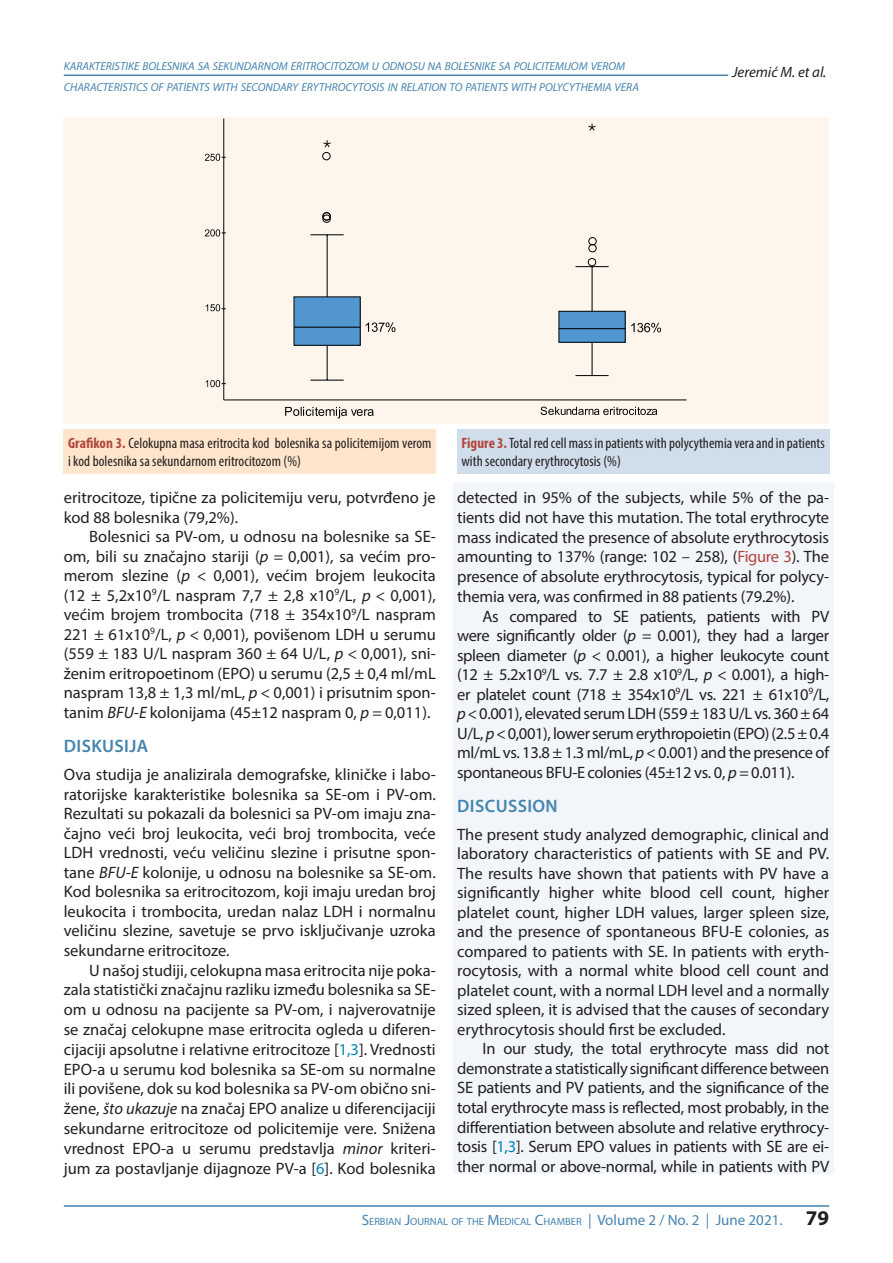
<style>
.page{position:relative;width:893px;height:1263px;background:#fff}
.page>*{position:absolute;margin:0;border:0;box-sizing:border-box;transform-origin:0 0}
.t1{font:600 18px "Myriad Pro";letter-spacing:.02em;color:#4584af}
.t2{font:16.5px/19.5px "Myriad Pro";color:#231f20;text-align:justify}
.t3{font:condensed 15px/18px "Myriad Pro";letter-spacing:.005em;color:#231f20}
.t4{font:italic 15px "Myriad Pro";color:#231f20}
.t5{font:italic 11.55px/20.9px "Myriad Pro";color:#4584af}
.t6{font:10.5px "Myriad Pro";color:#4584af}
.s1{font-weight:700;color:#b1473d}
.s2{font-style:italic}
.s3{color:#0084ba}
.s4{font-stretch:condensed}
.s5{color:#b1473d}
.s6{font-size:15px}
.s7{font-weight:700;font-size:21px;color:#231f20}
</style>
<div class="page">
<div style="left:453px;top:117px;width:380px;height:1057px;background:#f2f6fa"></div>
<hr style="left:64px;top:1205px;width:765px;height:2px;background:#4584af">
<hr style="left:64px;top:75px;width:664px;height:1px;background:#4584af">
<div style="left:55px;top:110px;width:791px;height:372px;background:#fff"></div>
<div style="left:64px;top:117px;width:765px;height:306px;background:#fef5ec"></div>
<div style="left:64px;top:429px;width:372px;height:45px;background:#fee5cb"></div>
<div style="left:457px;top:429px;width:372px;height:45px;background:#d0ddeb"></div>
<hr style="left:224px;top:399px;width:462px;height:1px;background:#040503">
<svg style="left:541px;top:407px;width:116px;height:8px"></svg>
<svg style="left:285px;top:407px;width:89px;height:11px"></svg>
<hr style="left:223px;top:119px;width:1px;height:281px;background:#040503">
<hr style="left:311px;top:234px;width:33px;height:1px;background:#040503">
<hr style="left:327px;top:235px;width:1px;height:145px;background:#040503">
<hr style="left:311px;top:380px;width:33px;height:1px;background:#040503">
<div style="left:294px;top:297px;width:66px;height:48px;background:#5296d0"></div>
<div style="left:293px;top:296px;width:68px;height:50px;border:1px solid #040503"></div>
<hr style="left:294px;top:327px;width:66px;height:1px;background:#040503">
<hr style="left:575px;top:266px;width:34px;height:1px;background:#040503">
<hr style="left:592px;top:267px;width:1px;height:109px;background:#040503">
<hr style="left:575px;top:375px;width:34px;height:1px;background:#040503">
<div style="left:559px;top:311px;width:66px;height:31px;background:#5296d0"></div>
<div style="left:558px;top:311px;width:68px;height:32px;border:1px solid #040503"></div>
<hr style="left:559px;top:328px;width:66px;height:1px;background:#040503">
<svg style="left:366px;top:322px;width:29px;height:10px"></svg>
<svg style="left:631px;top:323px;width:30px;height:9px"></svg>
<svg style="left:205px;top:154px;width:21px;height:7px"></svg>
<svg style="left:205px;top:229px;width:21px;height:7px"></svg>
<svg style="left:206px;top:304px;width:20px;height:7px"></svg>
<svg style="left:206px;top:380px;width:20px;height:7px"></svg>
<svg style="left:588px;top:124px;width:8px;height:7px"></svg>
<svg style="left:323px;top:140px;width:8px;height:8px"></svg>
<div style="left:322px;top:152px;width:8px;height:8px;border:1px solid #040503;border-radius:50%"></div>
<div style="left:322px;top:215px;width:9px;height:8px;border:1px solid #040503;border-radius:50%"></div>
<div style="left:322px;top:212px;width:9px;height:8px;border:1px solid #040503;border-radius:50%"></div>
<div style="left:588px;top:244px;width:9px;height:8px;border:1px solid #040503;border-radius:50%"></div>
<div style="left:588px;top:237px;width:9px;height:8px;border:1px solid #040503;border-radius:50%"></div>
<div style="left:588px;top:258px;width:8px;height:8px;border:1px solid #040503;border-radius:50%"></div>
<p class="t5" style="left:64px;top:56px;width:577px">KARAKTERISTIKE BOLESNIKA SA SEKUNDARNOM ERITROCITOZOM U ODNOSU NA BOLESNIKE SA POLICITEMIJOM VEROM<br>CHARACTERISTICS OF PATIENTS WITH SECONDARY ERYTHROCYTOSIS IN RELATION TO PATIENTS WITH POLYCYTHEMIA VERA</p>
<p class="t4" style="left:732px;top:63px;width:96px">Jeremić M. et al.</p>
<p class="t3" style="left:68px;top:434px;width:365px"><span class="s1">Grafikon 3.</span> Celokupna masa eritrocita kod bolesnika sa policitemijom verom i kod bolesnika sa sekundarnom eritrocitozom (%)</p>
<p class="t3" style="left:461px;top:434px;width:365px"><span class="s1">Figure 3.</span> Total red cell mass in patients with polycythemia vera and in patients with secondary erythrocytosis (%)</p>
<p class="t2" style="left:64px;top:487px;width:374px">eritrocitoze, tipične za policitemiju veru, potvrđeno je kod 88 bolesnika (79,2%).</p>
<p class="t2" style="left:64px;top:527px;width:374px;text-indent:26px">Bolesnici sa PV-om, u odnosu na bolesnike sa SE&shy;om, bili su značajno stariji (<span class="s2">p =</span> 0,001), sa većim pro&shy;merom slezine (<span class="s2">p &lt;</span> 0,001), većim brojem leukocita (12 ± 5,2x10<sup>9</sup>/L naspram 7,7 ± 2,8 x10<sup>9</sup>/L, <span class="s2">p &lt;</span> 0,001), većim brojem trombocita (718 ± 354x10<sup>9</sup>/L naspram 221 ± 61x10<sup>9</sup>/L, <span class="s2">p &lt;</span> 0,001), povišenom LDH u serumu (559 ± 183 U/L naspram 360 ± 64 U/L, <span class="s2">p &lt;</span> 0,001), sni&shy;ženim eritropoetinom (EPO) u serumu (2,5 ± 0,4 ml/mL naspram 13,8 ± 1,3 ml/mL, <span class="s2">p &lt;</span> 0,001) i prisutnim spon&shy;tanim <span class="s2">BFU-E</span> kolonijama (45±12 naspram 0, <span class="s2">p =</span> 0,011).</p>
<p class="t1" style="left:64px;top:735px;width:86px">DISKUSIJA</p>
<p class="t2" style="left:64px;top:765px;width:374px">Ova studija je analizirala demografske, kliničke i labo&shy;ratorijske karakteristike bolesnika sa SE-om i PV-om.<br>Rezultati su pokazali da bolesnici sa PV-om imaju zna&shy;čajno veći broj leukocita, veći broj trombocita, veće LDH vrednosti, veću veličinu slezine i prisutne spon&shy;tane <span class="s2">BFU-E</span> kolonije, u odnosu na bolesnike sa SE-om.<br>Kod bolesnika sa eritrocitozom, koji imaju uredan broj leukocita i trombocita, uredan nalaz LDH i normalnu veličinu slezine, savetuje se prvo isključivanje uzroka sekundarne eritrocitoze.</p>
<p class="t2" style="left:64px;top:960px;width:374px;text-indent:26px">U našoj studiji, celokupna masa eritrocita nije poka&shy;zala statistički značajnu razliku između bolesnika sa SE&shy;om u odnosu na pacijente sa PV-om, i najverovatnije se značaj celokupne mase eritrocita ogleda u diferen&shy;cijaciji apsolutne i relativne eritrocitoze [<span class="s3">1,3</span>]. Vrednosti EPO-a u serumu kod bolesnika sa SE-om su normalne ili povišene, dok su kod bolesnika sa PV-om obično sni&shy;žene, <span class="s2">što ukazuje</span> na značaj EPO analize u diferencijaciji sekundarne eritrocitoze od policitemije vere. Snižena vrednost EPO-a u serumu predstavlja <span class="s2">minor</span> kriteri&shy;jum za postavljanje dijagnoze PV-a [<span class="s3">6</span>]. Kod bolesnika</p>
<p class="t2" style="left:457px;top:487px;width:374px">detected in 95% of the subjects, while 5% of the pa&shy;tients did not have this mutation. The total erythrocyte mass indicated the presence of absolute erythrocytosis amounting to 137% (range: 102 <span class="s4">–</span> 258), (<span class="s5">Figure 3</span>). The presence of absolute erythrocytosis, typical for polycy&shy;themia vera, was confirmed in 88 patients (79.2%).</p>
<p class="t2" style="left:457px;top:606px;width:374px;text-indent:26px">As compared to SE patients, patients with PV were significantly older (<span class="s2">p =</span> 0.001), they had a larger spleen diameter (<span class="s2">p &lt;</span> 0.001), a higher leukocyte count (12 ± 5.2x10<sup>9</sup>/L vs. 7.7 ± 2.8 x10<sup>9</sup>/L, <span class="s2">p &lt;</span> 0.001), a high&shy;er platelet count (718 ± 354x10<sup>9</sup>/L vs. 221 ± 61x10<sup>9</sup>/L, <span class="s2">p &lt;</span> 0.001), elevated serum LDH (559 ± 183 U/L vs. 360 ± 64<br>U/L, <span class="s2">p &lt;</span> 0,001), lower serum erythropoietin (EPO) (2.5 ± 0.4 ml/mL vs. 13.8 ± 1.3 ml/mL, <span class="s2">p &lt;</span> 0.001) and the presence of spontaneous BFU-E colonies (45±12 vs. 0, <span class="s2">p =</span> 0.011).</p>
<p class="t1" style="left:457px;top:794px;width:102px">DISCUSSION</p>
<p class="t2" style="left:457px;top:824px;width:374px">The present study analyzed demographic, clinical and laboratory characteristics of patients with SE and PV.<br>The results have shown that patients with PV have a significantly higher white blood cell count, higher platelet count, higher LDH values, larger spleen size, and the presence of spontaneous BFU-E colonies, as compared to patients with SE. In patients with eryth&shy;rocytosis, with a normal white blood cell count and platelet count, with a normal LDH level and a normally sized spleen, it is advised that the causes of secondary erythrocytosis should first be excluded.</p>
<p class="t2" style="left:457px;top:1039px;width:374px;text-indent:26px">In our study, the total erythrocyte mass did not demonstrate a statistically significant difference between SE patients and PV patients, and the significance of the total erythrocyte mass is reflected, most probably, in the differentiation between absolute and relative erythrocy&shy;tosis [<span class="s3">1,3</span>]. Serum EPO values in patients with SE are ei&shy;ther normal or above-normal, while in patients with PV</p>
<p class="t6" style="left:362px;top:1215px;width:469px"><span class="s6">S</span>ERBIAN <span class="s6">J</span>OURNAL OF THE <span class="s6">M</span> EDICAL <span class="s6">C</span>HAMBER <span class="s6">| Volume 2 / No. 2 | June 2021.</span> <span class="s7">79</span></p>
</div>
